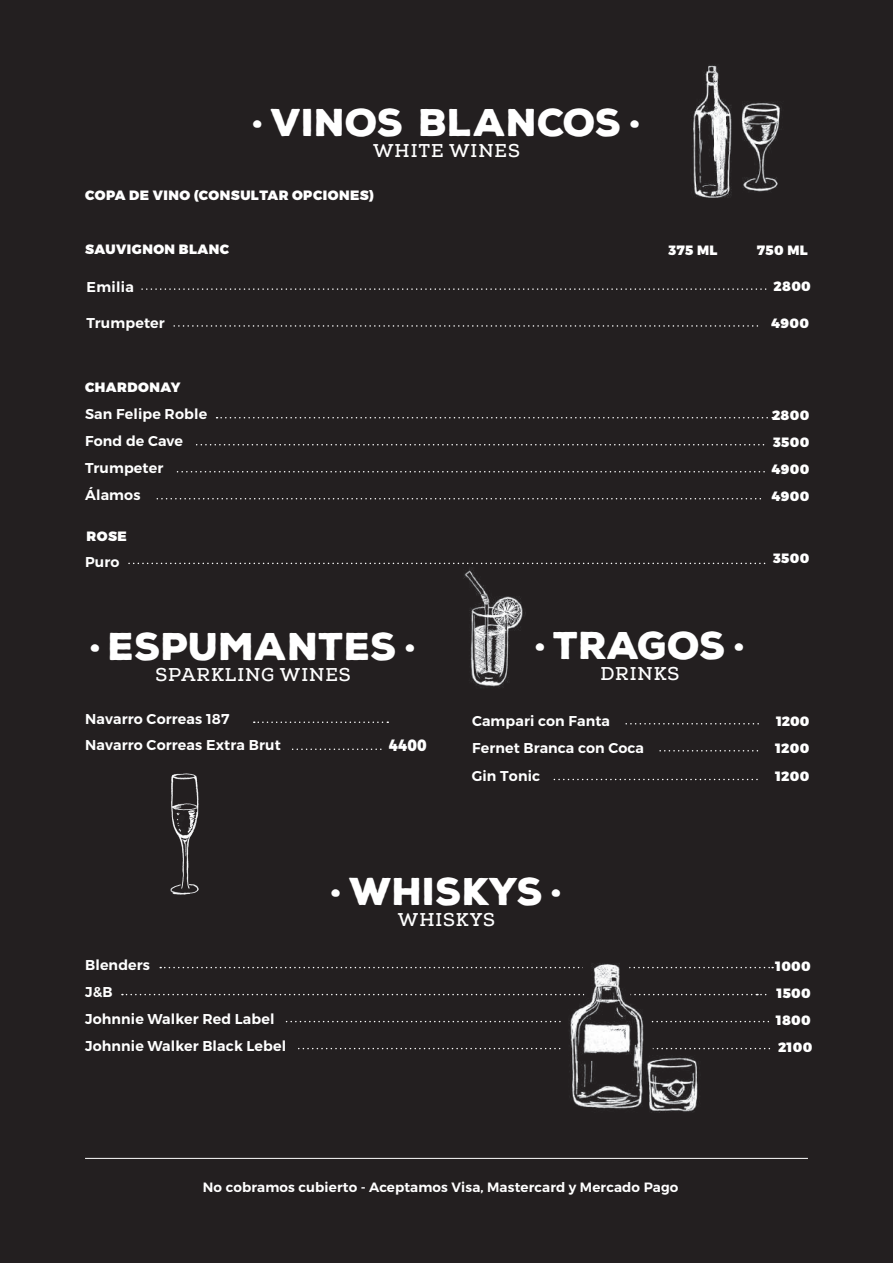
<style>
.page{position:relative;width:893px;height:1263px;background:#231f20}
.page>*{position:absolute;margin:0;border:0;box-sizing:border-box;transform-origin:0 0}
.t1{font:900 37.5px "Nexa Rust Sans";color:#fff}
.t2{font:700 18px "Nexa Slab";letter-spacing:.05em;color:#fff}
.t3{font:900 16.35px "Montserrat";color:#fff;scale:.82 1}
.t4{font:600 14.25px/27px "Montserrat";letter-spacing:.01em;color:#fff}
.t5{font:900 13.5px/27px "Montserrat";letter-spacing:.025em;color:#fff;text-align:justify}
.t6{font:600 13.5px "Montserrat";letter-spacing:.01em;color:#fff}
</style>
<div class="page">
<img style="left:693px;top:65px;width:39px;height:133px">
<img style="left:741px;top:102px;width:39px;height:90px">
<img style="left:170px;top:773px;width:29px;height:122px">
<img style="left:463px;top:569px;width:60px;height:119px">
<hr style="left:85px;top:1158px;width:723px;height:1px;background:#fff">
<svg style="left:174px;top:325px;width:585px;height:2px"></svg>
<svg style="left:142px;top:288px;width:625px;height:2px"></svg>
<svg style="left:217px;top:417px;width:556px;height:1px"></svg>
<svg style="left:197px;top:444px;width:568px;height:1px"></svg>
<svg style="left:177px;top:471px;width:588px;height:1px"></svg>
<svg style="left:157px;top:498px;width:604px;height:1px"></svg>
<svg style="left:254px;top:721px;width:134px;height:2px"></svg>
<svg style="left:293px;top:748px;width:89px;height:2px"></svg>
<svg style="left:160px;top:967px;width:613px;height:1px"></svg>
<svg style="left:122px;top:994px;width:645px;height:1px"></svg>
<svg style="left:286px;top:1021px;width:482px;height:1px"></svg>
<svg style="left:299px;top:1048px;width:472px;height:1px"></svg>
<svg style="left:626px;top:723px;width:133px;height:1px"></svg>
<svg style="left:660px;top:750px;width:99px;height:1px"></svg>
<img style="left:562px;top:963px;width:139px;height:150px">
<svg style="left:129px;top:563px;width:636px;height:1px"></svg>
<svg style="left:554px;top:779px;width:204px;height:1px"></svg>
<h1 class="t1" style="left:253px;top:97px;width:389px">· VINOS bLANCOS ·</h1>
<p class="t2" style="left:373px;top:140px;width:148px">WHITE WINES</p>
<p class="t5" style="left:85px;top:183px;width:291px">COPA DE VINO (CONSULTAR OPCIONES)</p>
<p class="t5" style="left:85px;top:237px;width:145px">SAUVIGNON BLANC</p>
<p class="t4" style="left:87px;top:274px;width:49px">Emilia</p>
<p class="t5" style="left:668px;top:237px;width:51px">375 ML</p>
<p class="t5" style="left:757px;top:237px;width:52px">750 ML</p>
<p class="t5" style="left:774px;top:273px;width:39px">2800</p>
<p class="t4" style="left:87px;top:310px;width:80px">Trumpeter</p>
<p class="t5" style="left:771px;top:311px;width:39px">4900</p>
<p class="t5" style="left:85px;top:375px;width:97px">CHARDONAY</p>
<p class="t4" style="left:85px;top:401px;width:124px">San Felipe Roble<br>Fond de Cave<br>Trumpeter<br>Álamos</p>
<p class="t5" style="left:87px;top:523px;width:42px">ROSE</p>
<p class="t4" style="left:85px;top:549px;width:36px">Puro</p>
<h1 class="t1" style="left:90px;top:621px;width:327px">· ESPUMANTES ·</h1>
<p class="t2" style="left:155px;top:664px;width:197px">SPARKLING WINES</p>
<h1 class="t1" style="left:535px;top:620px;width:211px">· TRAGOS ·</h1>
<p class="t2" style="left:600px;top:663px;width:80px">DRINKS</p>
<p class="t4" style="left:85px;top:706px;width:197px;line-height:25.5px">Navarro Correas 187<br>Navarro Correas Extra Brut</p>
<p class="t4" style="left:472px;top:707px;width:173px">Campari con Fanta<br>Fernet Branca con Coca</p>
<p class="t3" style="left:389px;top:735px;width:48px">4400</p>
<p class="t5" style="left:771px;top:402px;width:39px">2800<br>3500<br>4900<br>4900</p>
<p class="t5" style="left:773px;top:546px;width:38px">3500</p>
<p class="t5" style="left:775px;top:709px;width:36px">1200<br>1200</p>
<p class="t4" style="left:472px;top:762px;width:70px">Gin Tonic</p>
<p class="t5" style="left:775px;top:763px;width:36px">1200</p>
<p class="t4" style="left:85px;top:951px;width:203px">Blenders<br>J&amp;B<br>Johnnie Walker Red Label<br>Johnnie Walker Black Lebel</p>
<h1 class="t1" style="left:331px;top:866px;width:233px">· WHISKYS ·</h1>
<p class="t2" style="left:398px;top:909px;width:99px">WHISKYS</p>
<p class="t6" style="left:203px;top:1178px;width:477px">No cobramos cubierto - Aceptamos Visa, Mastercard y Mercado Pago</p>
<p class="t5" style="left:775px;top:953px;width:39px">1000<br>1500<br>1800<br>2100</p>
</div>
